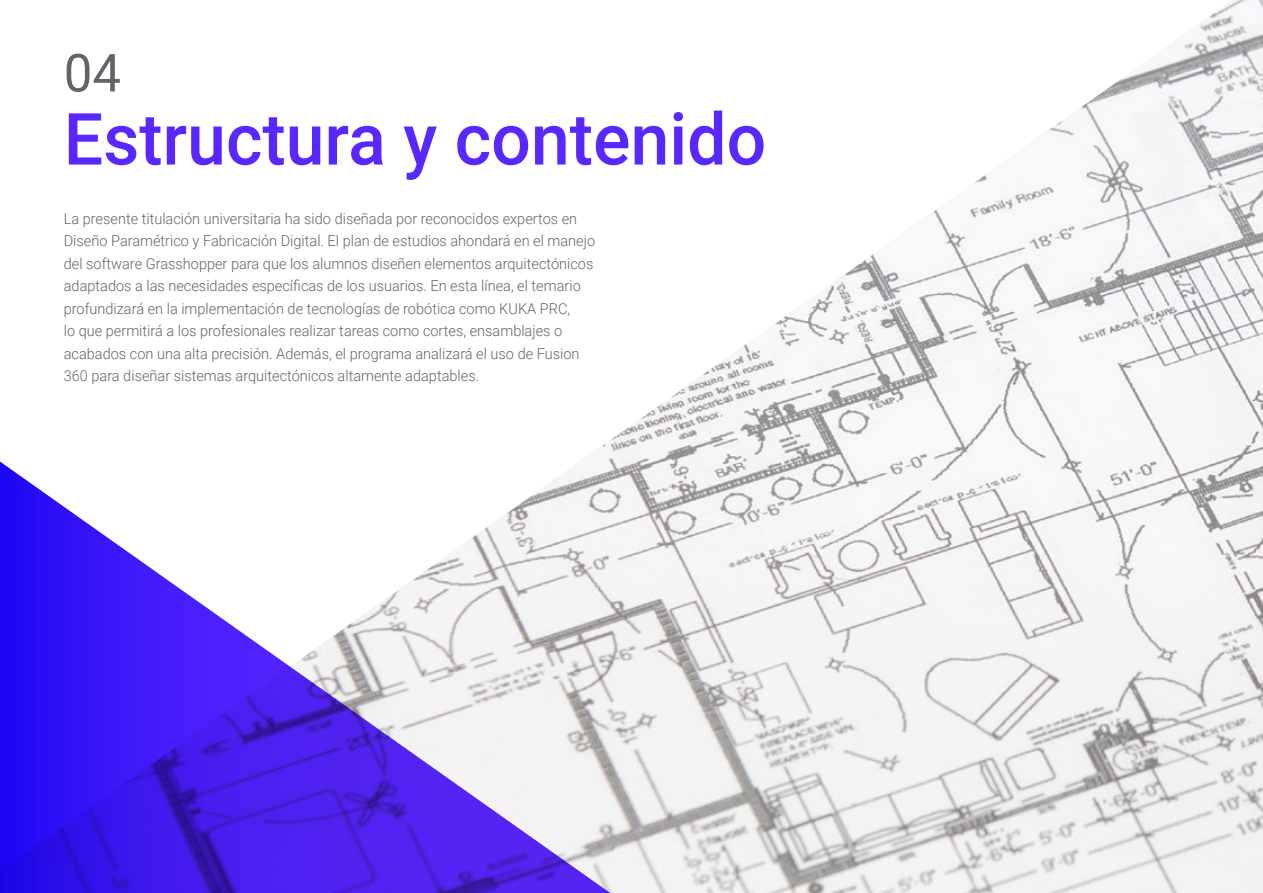
<style>
.page{position:relative;width:1263px;height:893px;background:#fff}
.page>*{position:absolute;margin:0;border:0;box-sizing:border-box;transform-origin:0 0}
.t1{font:500 72px "Roboto";color:#5927ff}
.t2{font:52.5px "Roboto";color:#61646a}
.t3{font:300 15px/22.5px "Roboto";color:#61646a}
</style>
<div class="page">
<img style="left:602px;top:0;width:661px;height:893px">
<svg style="left:0;top:446px;width:640px;height:447px"></svg>
<h2 class="t2" style="left:64px;top:36px;width:59px">04</h2>
<h1 class="t1" style="left:64px;top:89px;width:704px">Estructura y contenido</h1>
<p class="t3" style="left:64px;top:207px;width:533px">La presente titulación universitaria ha sido diseñada por reconocidos expertos en Diseño Paramétrico y Fabricación Digital. El plan de estudios ahondará en el manejo del software Grasshopper para que los alumnos diseñen elementos arquitectónicos adaptados a las necesidades específicas de los usuarios. En esta línea, el temario profundizará en la implementación de tecnologías de robótica como KUKA PRC,<br>lo que permitirá a los profesionales realizar tareas como cortes, ensamblajes o acabados con una alta precisión. Además, el programa analizará el uso de Fusion 360 para diseñar sistemas arquitectónicos altamente adaptables.</p>
</div>
